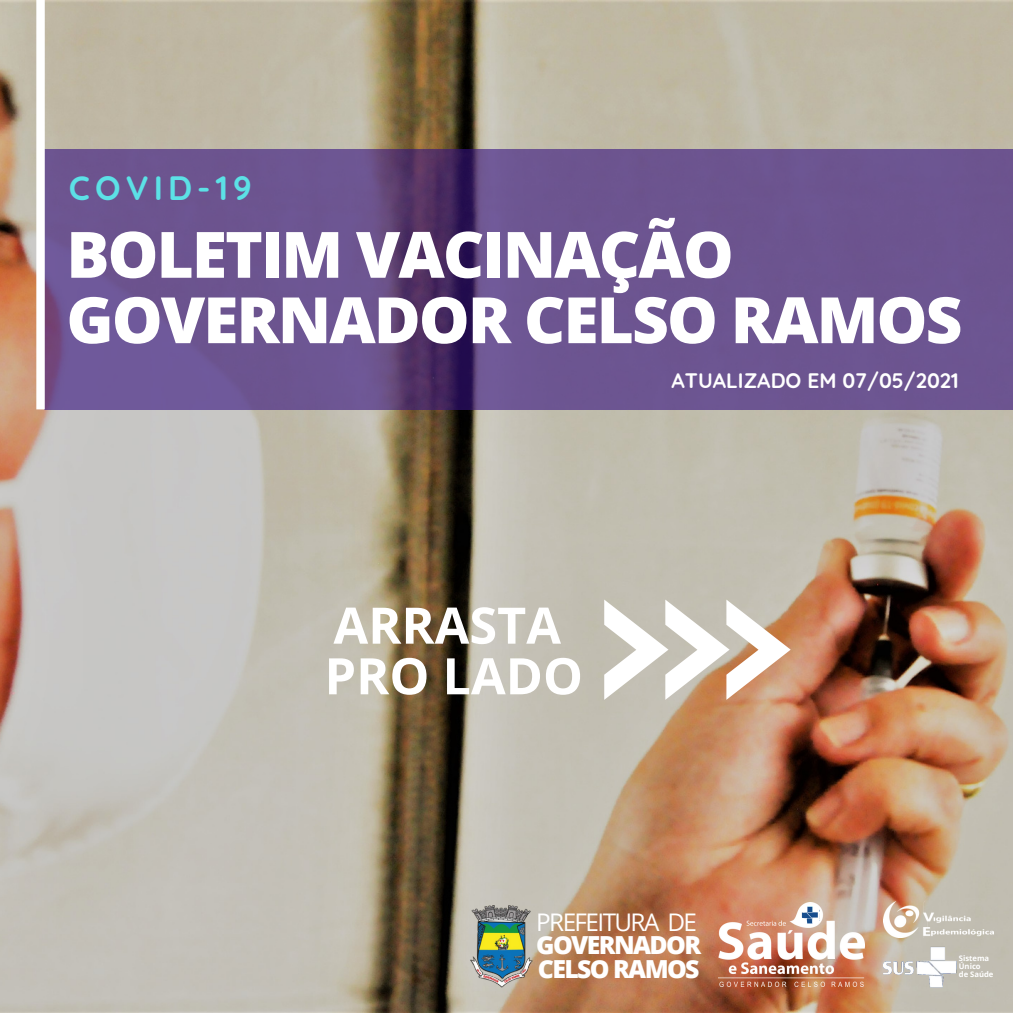
<style>
.page{position:relative;width:1013px;height:1013px;background:#fff}
.page>*{position:absolute;margin:0;border:0;box-sizing:border-box;transform-origin:0 0}
.t1{font:800 63.88px/65.4px "Open Sans";letter-spacing:-.03em;color:#fff}
.t2{font:700 50.38px "Open Sans";color:#fff}
.t3{font:700 33.75px "Quicksand";letter-spacing:.15em;color:#5ce1e6}
.t4{font:800 24.88px "Open Sans";letter-spacing:-.065em;color:#fff}
.t5{font:24.25px "Open Sans";letter-spacing:-.065em;color:#fff}
.t6{font:700 20.88px "Quicksand";color:#fff}
.t7{font:700 7.62px "Open Sans";color:#fff}
</style>
<div class="page">
<img style="left:0;top:0;width:1012px;height:1012px">
<svg style="left:44px;top:149px;width:968px;height:261px;background:#69508c"></svg>
<img style="left:449px;top:893px;width:107px;height:102px">
<div style="left:36px;top:0;width:9px;height:409px;background:#fff"></div>
<img style="left:883px;top:901px;width:110px;height:36px">
<img style="left:719px;top:902px;width:145px;height:84px">
<img style="left:801px;top:906px;width:18px;height:17px">
<img style="left:883px;top:942px;width:84px;height:53px">
<svg style="left:604px;top:599px;width:186px;height:100px"></svg>
<p class="t3" style="left:69px;top:166px;width:184px">COVID-19</p>
<p class="t1" style="left:66px;top:220px;width:897px">BOLETIM VACINAÇÃO<br>GOVERNADOR CELSO RAMOS</p>
<p class="t6" style="left:671px;top:367px;width:289px">ATUALIZADO EM 07/05/2021</p>
<p class="t2" style="left:333px;top:590px;width:229px">ARRASTA</p>
<p class="t2" style="left:324px;top:640px;width:260px">PRO LADO</p>
<p class="t5" style="left:536px;top:905px;width:162px">PREFEITURA DE</p>
<p class="t4" style="left:536px;top:927px;width:166px">GOVERNADOR</p>
<p class="t4" style="left:538px;top:951px;width:163px">CELSO RAMOS</p>
<p class="t7" style="left:958px;top:952px;width:32px">Sistema</p>
<p class="t7" style="left:958px;top:960px;width:23px">Único</p>
<p class="t7" style="left:958px;top:969px;width:36px">de Saúde</p>
</div>
